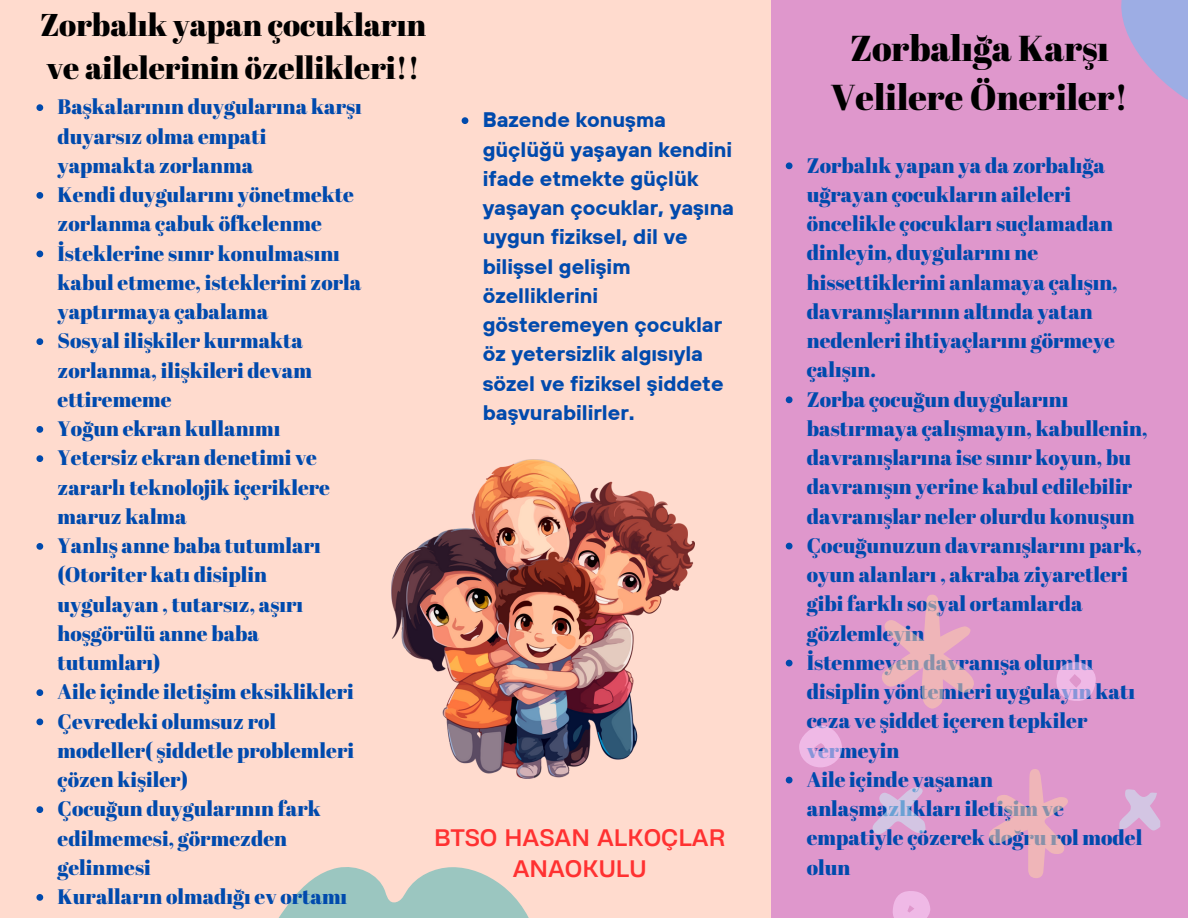
<style>
.page{position:relative;width:1188px;height:918px;background:#ffdbce}
.page>*{position:absolute;margin:0;border:0;box-sizing:border-box;transform-origin:0 0}
.t1{font:36px/49.5px "Abril Fatface";color:#000;text-align:center}
.t2{font:31.5px/43.8px "Abril Fatface";color:#000}
.t3{font:22.5px/30.3px "Heading Now 74";color:#ff3131;text-align:center}
.t4{font:21px/29.2px "Abril Fatface";color:#004aad}
.t5{font:700 21px/29.2px "TT Hoves";color:#004aad}
</style>
<div class="page">
<div style="left:771px;top:0;width:417px;height:918px;background:#df97cc"></div>
<svg style="left:1121px;top:0;width:67px;height:100px"></svg>
<svg style="left:278px;top:867px;width:251px;height:51px"></svg>
<img style="left:391px;top:459px;width:304px;height:319px">
<svg style="left:462px;top:117px;width:6px;height:7px"></svg>
<svg style="left:36px;top:104px;width:7px;height:7px"></svg>
<svg style="left:36px;top:192px;width:7px;height:7px"></svg>
<svg style="left:36px;top:251px;width:7px;height:6px"></svg>
<svg style="left:36px;top:338px;width:7px;height:7px"></svg>
<svg style="left:36px;top:426px;width:7px;height:7px"></svg>
<svg style="left:36px;top:455px;width:7px;height:7px"></svg>
<svg style="left:36px;top:543px;width:7px;height:7px"></svg>
<svg style="left:36px;top:689px;width:7px;height:7px"></svg>
<svg style="left:36px;top:719px;width:7px;height:6px"></svg>
<svg style="left:36px;top:806px;width:7px;height:7px"></svg>
<svg style="left:36px;top:894px;width:7px;height:7px"></svg>
<svg style="left:786px;top:162px;width:7px;height:7px"></svg>
<svg style="left:786px;top:396px;width:7px;height:7px"></svg>
<svg style="left:786px;top:543px;width:7px;height:6px"></svg>
<svg style="left:786px;top:660px;width:7px;height:6px"></svg>
<svg style="left:786px;top:777px;width:7px;height:6px"></svg>
<svg style="left:1119px;top:789px;width:41px;height:42px"></svg>
<svg style="left:882px;top:595px;width:92px;height:114px"></svg>
<svg style="left:989px;top:769px;width:79px;height:109px"></svg>
<svg style="left:872px;top:787px;width:54px;height:47px"></svg>
<svg style="left:799px;top:725px;width:43px;height:42px"></svg>
<svg style="left:1056px;top:662px;width:40px;height:39px"></svg>
<svg style="left:893px;top:891px;width:37px;height:27px"></svg>
<p class="t2" style="left:40px;top:2px;width:388px">Zorbalık yapan çocukların ve ailelerinin özellikleri!!</p>
<p class="t4" style="left:58px;top:92px;width:306px">Başkalarının duygularına karşı duyarsız olma empati yapmakta zorlanma</p>
<p class="t4" style="left:58px;top:179px;width:298px">Kendi duygularını yönetmekte zorlanma çabuk öfkelenme</p>
<p class="t4" style="left:58px;top:238px;width:305px">İsteklerine sınır konulmasını kabul etmeme, isteklerini zorla yaptırmaya çabalama</p>
<p class="t4" style="left:58px;top:326px;width:256px">Sosyal ilişkiler kurmakta zorlanma, ilişkileri devam ettirememe</p>
<p class="t4" style="left:58px;top:413px;width:225px">Yoğun ekran kullanımı</p>
<p class="t4" style="left:58px;top:443px;width:274px">Yetersiz ekran denetimi ve zararlı teknolojik içeriklere maruz kalma</p>
<p class="t4" style="left:58px;top:530px;width:265px">Yanlış anne baba tutumları (Otoriter katı disiplin uygulayan , tutarsız, aşırı hoşgörülü anne baba tutumları)</p>
<p class="t4" style="left:58px;top:677px;width:295px">Aile içinde iletişim eksiklikleri</p>
<p class="t4" style="left:58px;top:706px;width:296px">Çevredeki olumsuz rol modeller( şiddetle problemleri çözen kişiler)</p>
<p class="t4" style="left:58px;top:794px;width:265px">Çocuğun duygularının fark edilmemesi, görmezden gelinmesi</p>
<p class="t4" style="left:58px;top:881px;width:291px">Kuralların olmadığı ev ortamı</p>
<p class="t5" style="left:483px;top:105px;width:253px">Bazende konuşma güçlüğü yaşayan kendini ifade etmekte güçlük yaşayan çocuklar, yaşına uygun fiziksel, dil ve bilişsel gelişim özelliklerini gösteremeyen çocuklar öz yetersizlik algısıyla sözel ve fiziksel şiddete başvurabilirler.</p>
<p class="t3" style="left:434px;top:822px;width:293px">BTSO HASAN ALKOÇLAR<br>ANAOKULU</p>
<p class="t1" style="left:831px;top:22px;width:299px">Zorbalığa Karşı<br>Velilere Öneriler!</p>
<p class="t4" style="left:807px;top:150px;width:312px">Zorbalık yapan ya da zorbalığa uğrayan çocukların aileleri öncelikle çocukları suçlamadan dinleyin, duygularını ne hissettiklerini anlamaya çalışın, davranışlarının altında yatan nedenleri ihtiyaçlarını görmeye çalışın.</p>
<p class="t4" style="left:807px;top:384px;width:342px">Zorba çocuğun duygularını bastırmaya çalışmayın, kabullenin, davranışlarına ise sınır koyun, bu davranışın yerine kabul edilebilir davranışlar neler olurdu konuşun</p>
<p class="t4" style="left:807px;top:530px;width:337px">Çocuğunuzun davranışlarını park, oyun alanları , akraba ziyaretleri gibi farklı sosyal ortamlarda gözlemleyin</p>
<p class="t4" style="left:807px;top:647px;width:330px">İstenmeyen davranışa olumlu disiplin yöntemleri uygulayın katı ceza ve şiddet içeren tepkiler vermeyin</p>
<p class="t4" style="left:807px;top:764px;width:337px">Aile içinde yaşanan anlaşmazlıkları iletişim ve empatiyle çözerek doğru rol model olun</p>
</div>
